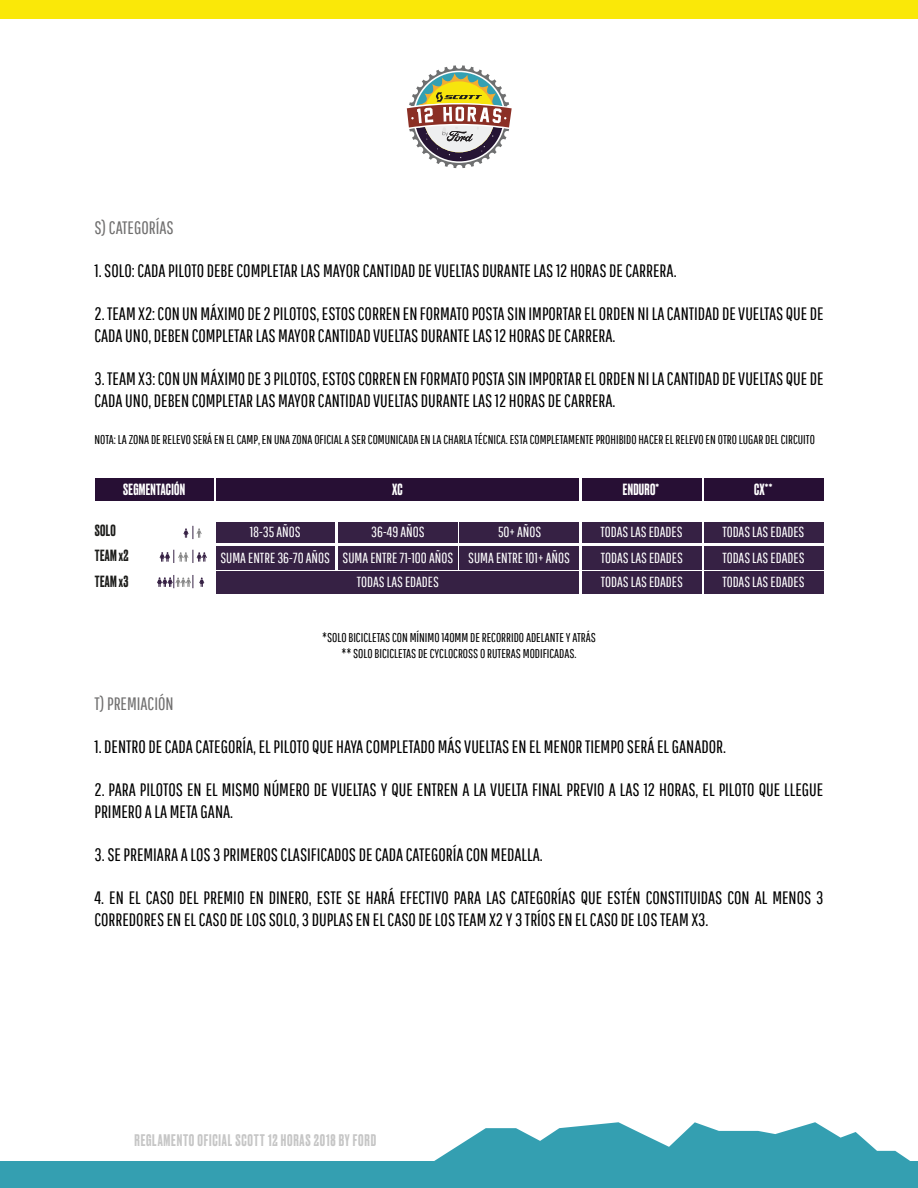
<style>
.page{position:relative;width:918px;height:1188px;background:#fff}
.page>*{position:absolute;margin:0;border:0;box-sizing:border-box;transform-origin:0 0}
.t1{font:18px/21.6px "Pathway Gothic One";color:#000}
.t2{font:18px "Pathway Gothic One";color:#706f6f}
.t3{font:500 15.75px "Druk";letter-spacing:.05em;color:#c6c6c6}
.t4{font:500 15.3px "Druk";letter-spacing:.02em;color:#fff}
.t5{font:500 15.3px/25.2px "Druk";letter-spacing:.02em;color:#1d1d1b}
.t6{font:14.55px/25.2px "Pathway Gothic One";color:#fff;text-align:center}
.t7{font:12.75px/15.3px "Pathway Gothic One";color:#000;text-align:center}
</style>
<div class="page">
<svg style="left:429px;top:1122px;width:489px;height:40px"></svg>
<div style="left:0;top:1162px;width:918px;height:26px;background:#349fb1"></div>
<div style="left:0;top:0;width:918px;height:18px;background:#fae808"></div>
<div style="left:216px;top:522px;width:119px;height:21px;background:#362144"></div>
<div style="left:216px;top:478px;width:363px;height:23px;background:#270f34"></div>
<div style="left:95px;top:478px;width:118px;height:23px;background:#270f34"></div>
<div style="left:338px;top:522px;width:120px;height:21px;background:#362144"></div>
<div style="left:459px;top:522px;width:120px;height:21px;background:#362144"></div>
<div style="left:582px;top:522px;width:120px;height:21px;background:#362144"></div>
<div style="left:582px;top:478px;width:120px;height:23px;background:#270f34"></div>
<div style="left:704px;top:478px;width:120px;height:23px;background:#270f34"></div>
<div style="left:704px;top:522px;width:120px;height:21px;background:#362144"></div>
<div style="left:216px;top:546px;width:119px;height:24px;background:#362144"></div>
<div style="left:216px;top:572px;width:363px;height:22px;background:#362144"></div>
<div style="left:338px;top:546px;width:120px;height:24px;background:#362144"></div>
<div style="left:459px;top:546px;width:120px;height:24px;background:#362144"></div>
<div style="left:582px;top:546px;width:120px;height:24px;background:#362144"></div>
<div style="left:704px;top:546px;width:120px;height:24px;background:#362144"></div>
<div style="left:582px;top:572px;width:120px;height:22px;background:#362144"></div>
<div style="left:704px;top:572px;width:120px;height:22px;background:#362144"></div>
<svg style="left:157px;top:575px;width:48px;height:13px"></svg>
<svg style="left:160px;top:550px;width:47px;height:13px"></svg>
<svg style="left:183px;top:526px;width:19px;height:13px"></svg>
<svg style="left:406px;top:65px;width:106px;height:103px"></svg>
<p class="t2" style="left:95px;top:217px;width:81px">S) CATEGORÍAS</p>
<p class="t1" style="left:95px;top:259px;width:584px">1. SOLO: CADA PILOTO DEBE COMPLETAR LAS MAYOR CANTIDAD DE VUELTAS DURANTE LAS 12 HORAS DE CARRERA.</p>
<p class="t1" style="left:95px;top:303px;width:731px">2. TEAM X2: CON UN MÁXIMO DE 2 PILOTOS, ESTOS CORREN EN FORMATO POSTA SIN IMPORTAR EL ORDEN NI LA CANTIDAD DE VUELTAS QUE DE<br>CADA UNO, DEBEN COMPLETAR LAS MAYOR CANTIDAD VUELTAS DURANTE LAS 12 HORAS DE CARRERA.</p>
<p class="t1" style="left:95px;top:367px;width:730px">3. TEAM X3: CON UN MÁXIMO DE 3 PILOTOS, ESTOS CORREN EN FORMATO POSTA SIN IMPORTAR EL ORDEN NI LA CANTIDAD DE VUELTAS QUE DE<br>CADA UNO, DEBEN COMPLETAR LAS MAYOR CANTIDAD VUELTAS DURANTE LAS 12 HORAS DE CARRERA.</p>
<p class="t7" style="left:95px;top:431px;width:722px">NOTA: LA ZONA DE RELEVO SERÁ EN EL CAMP, EN UNA ZONA OFICIAL A SER COMUNICADA EN LA CHARLA TÉCNICA. ESTA COMPLETAMENTE PROHIBIDO HACER EL RELEVO EN OTRO LUGAR DEL CIRCUITO</p>
<p class="t4" style="left:123px;top:479px;width:63px">SEGMENTACIÓN</p>
<p class="t4" style="left:392px;top:479px;width:12px">XC</p>
<p class="t4" style="left:623px;top:479px;width:38px">ENDURO*</p>
<p class="t4" style="left:754px;top:479px;width:20px">CX**</p>
<p class="t5" style="left:95px;top:517px;width:35px">SOLO<br>TEAM x2<br>TEAM x3</p>
<p class="t6" style="left:220px;top:519px;width:111px">18-35 AÑOS<br>SUMA ENTRE 36-70 AÑOS</p>
<p class="t6" style="left:371px;top:519px;width:55px">36-49 AÑOS</p>
<p class="t6" style="left:498px;top:519px;width:45px">50+ AÑOS</p>
<p class="t6" style="left:600px;top:519px;width:84px">TODAS LAS EDADES</p>
<p class="t6" style="left:722px;top:519px;width:84px">TODAS LAS EDADES</p>
<p class="t6" style="left:343px;top:545px;width:229px">SUMA ENTRE 71-100 AÑOS SUMA ENTRE 101+ AÑOS</p>
<p class="t6" style="left:601px;top:545px;width:84px">TODAS LAS EDADES</p>
<p class="t6" style="left:722px;top:545px;width:84px">TODAS LAS EDADES</p>
<p class="t6" style="left:357px;top:569px;width:84px">TODAS LAS EDADES</p>
<p class="t6" style="left:601px;top:569px;width:84px">TODAS LAS EDADES</p>
<p class="t6" style="left:722px;top:569px;width:84px">TODAS LAS EDADES</p>
<p class="t7" style="left:322px;top:630px;width:275px">*SOLO BICICLETAS CON MÍNIMO 140MM DE RECORRIDO ADELANTE Y ATRÁS ** SOLO BICICLETAS DE CYCLOCROSS O RUTERAS MODIFICADAS.</p>
<p class="t2" style="left:95px;top:693px;width:81px">T) PREMIACIÓN</p>
<p class="t1" style="left:95px;top:736px;width:633px">1. DENTRO DE CADA CATEGORÍA, EL PILOTO QUE HAYA COMPLETADO MÁS VUELTAS EN EL MENOR TIEMPO SERÁ EL GANADOR.</p>
<p class="t1" style="left:95px;top:779px;width:730px">2. PARA PILOTOS EN EL MISMO NÚMERO DE VUELTAS Y QUE ENTREN A LA VUELTA FINAL PREVIO A LAS 12 HORAS, EL PILOTO QUE LLEGUE<br>PRIMERO A LA META GANA.</p>
<p class="t1" style="left:95px;top:844px;width:450px">3. SE PREMIARA A LOS 3 PRIMEROS CLASIFICADOS DE CADA CATEGORÍA CON MEDALLA.</p>
<p class="t1" style="left:95px;top:887px;width:731px">4. EN EL CASO DEL PREMIO EN DINERO, ESTE SE HARÁ EFECTIVO PARA LAS CATEGORÍAS QUE ESTÉN CONSTITUIDAS CON AL MENOS 3<br>CORREDORES EN EL CASO DE LOS SOLO, 3 DUPLAS EN EL CASO DE LOS TEAM X2 Y 3 TRÍOS EN EL CASO DE LOS TEAM X3.</p>
<p class="t3" style="left:135px;top:1130px;width:243px">REGLAMENTO OFICIAL SCOTT 12 HORAS 2018 BY FORD</p>
</div>
